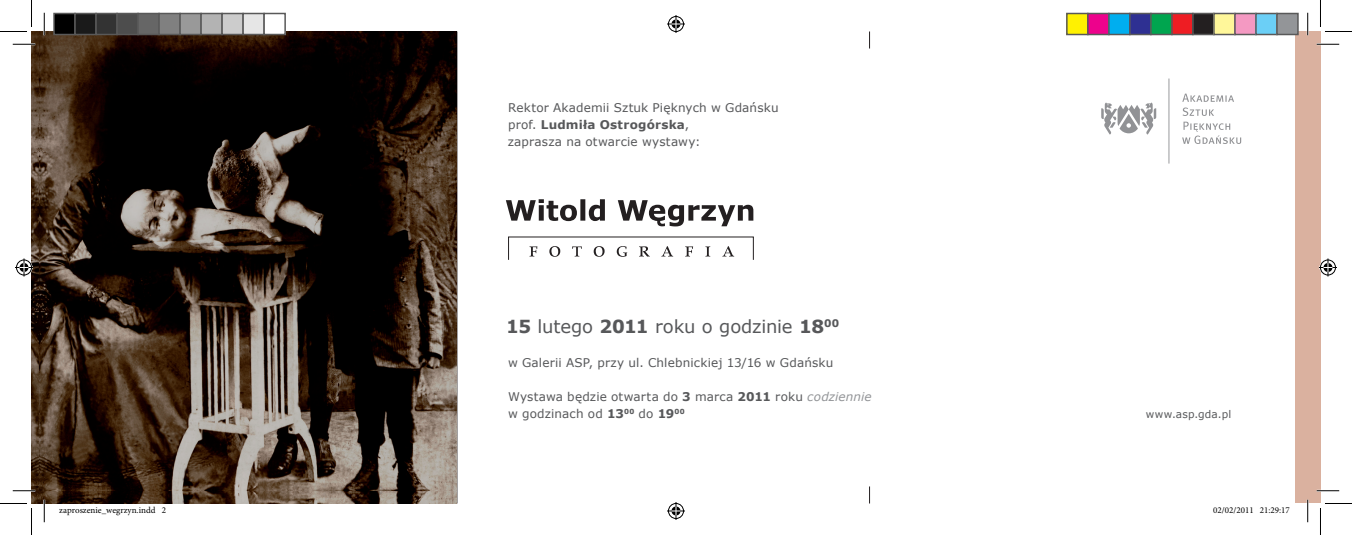
<style>
.page{position:relative;width:1352px;height:535px;background:#fff}
.page>*{position:absolute;margin:0;border:0;box-sizing:border-box;transform-origin:0 0}
.t1{font:18px "Verdana";letter-spacing:-.01em;color:#57585a}
.t2{font:12px "Verdana";letter-spacing:.01em;color:#57585a}
.t3{font:700 12px "Verdana";letter-spacing:.02em;color:#57585a}
.t4{font:10.5px "Verdana";letter-spacing:.02em;color:#57585a}
.t5{font:9px "Minion Pro";color:#000}
.s1{font-weight:400}
.s2{font-weight:700}
.s3{font-style:italic;color:#939598}
</style>
<div class="page">
<svg style="left:869px;top:32px;width:1px;height:17px"></svg>
<svg style="left:869px;top:486px;width:1px;height:17px"></svg>
<img style="left:41px;top:491px;width:416px;height:12px">
<img style="left:32px;top:32px;width:425px;height:459px">
<img style="left:32px;top:486px;width:9px;height:17px">
<div style="left:1294px;top:32px;width:26px;height:471px;background:#dab19f"></div>
<svg style="left:1101px;top:79px;width:140px;height:85px"></svg>
<svg style="left:529px;top:246px;width:205px;height:11px"></svg>
<svg style="left:506px;top:199px;width:247px;height:27px"></svg>
<hr style="left:13px;top:43px;width:22px;height:2px;background:#fff">
<hr style="left:1316px;top:43px;width:23px;height:2px;background:#fff">
<hr style="left:13px;top:490px;width:22px;height:2px;background:#fff">
<hr style="left:1316px;top:490px;width:23px;height:2px;background:#fff">
<hr style="left:43px;top:13px;width:2px;height:22px;background:#fff">
<hr style="left:43px;top:500px;width:2px;height:22px;background:#fff">
<hr style="left:1306px;top:13px;width:2px;height:22px;background:#fff">
<hr style="left:1306px;top:500px;width:2px;height:22px;background:#fff">
<svg style="left:13px;top:44px;width:22px;height:1px"></svg>
<svg style="left:1316px;top:44px;width:23px;height:1px"></svg>
<svg style="left:13px;top:490px;width:22px;height:1px"></svg>
<svg style="left:1316px;top:490px;width:23px;height:1px"></svg>
<svg style="left:44px;top:13px;width:1px;height:22px"></svg>
<svg style="left:44px;top:500px;width:1px;height:22px"></svg>
<svg style="left:1307px;top:13px;width:1px;height:22px"></svg>
<svg style="left:1307px;top:500px;width:1px;height:22px"></svg>
<svg style="left:0;top:0;width:32px;height:32px"></svg>
<svg style="left:0;top:503px;width:32px;height:32px"></svg>
<svg style="left:1320px;top:0;width:31px;height:32px"></svg>
<svg style="left:1320px;top:503px;width:31px;height:32px"></svg>
<svg style="left:667px;top:15px;width:18px;height:18px"></svg>
<svg style="left:667px;top:502px;width:18px;height:18px"></svg>
<svg style="left:15px;top:258px;width:18px;height:18px"></svg>
<svg style="left:1319px;top:258px;width:17px;height:18px"></svg>
<div style="left:54px;top:14px;width:21px;height:21px;background:#000"></div>
<div style="left:53px;top:13px;width:23px;height:22px;border:2px solid #595959"></div>
<div style="left:75px;top:14px;width:21px;height:21px;background:#1a1a1a"></div>
<div style="left:74px;top:13px;width:23px;height:22px;border:2px solid #595959"></div>
<div style="left:96px;top:14px;width:21px;height:21px;background:#333"></div>
<div style="left:95px;top:13px;width:23px;height:22px;border:2px solid #595959"></div>
<div style="left:117px;top:14px;width:21px;height:21px;background:#4d4d4d"></div>
<div style="left:116px;top:13px;width:23px;height:22px;border:2px solid #595959"></div>
<div style="left:138px;top:14px;width:21px;height:21px;background:#666"></div>
<div style="left:137px;top:13px;width:23px;height:22px;border:2px solid #595959"></div>
<div style="left:159px;top:14px;width:21px;height:21px;background:#808080"></div>
<div style="left:158px;top:13px;width:23px;height:22px;border:2px solid #595959"></div>
<div style="left:180px;top:14px;width:21px;height:21px;background:#999"></div>
<div style="left:179px;top:13px;width:23px;height:22px;border:2px solid #595959"></div>
<div style="left:201px;top:14px;width:21px;height:21px;background:#b3b3b3"></div>
<div style="left:200px;top:13px;width:23px;height:22px;border:2px solid #595959"></div>
<div style="left:222px;top:14px;width:21px;height:21px;background:#ccc"></div>
<div style="left:221px;top:13px;width:23px;height:22px;border:2px solid #595959"></div>
<div style="left:243px;top:14px;width:21px;height:21px;background:#e6e6e6"></div>
<div style="left:242px;top:13px;width:23px;height:22px;border:2px solid #595959"></div>
<div style="left:263px;top:13px;width:23px;height:22px;border:2px solid #595959"></div>
<div style="left:1066px;top:14px;width:21px;height:21px;background:#fff101"></div>
<div style="left:1066px;top:13px;width:22px;height:22px;border:2px solid #595959"></div>
<div style="left:1087px;top:14px;width:21px;height:21px;background:#ed028c"></div>
<div style="left:1087px;top:13px;width:22px;height:22px;border:2px solid #595959"></div>
<div style="left:1108px;top:14px;width:21px;height:21px;background:#00aeef"></div>
<div style="left:1108px;top:13px;width:22px;height:22px;border:2px solid #595959"></div>
<div style="left:1129px;top:14px;width:21px;height:21px;background:#2e3092"></div>
<div style="left:1129px;top:13px;width:22px;height:22px;border:2px solid #595959"></div>
<div style="left:1150px;top:14px;width:21px;height:21px;background:#00a54f"></div>
<div style="left:1150px;top:13px;width:22px;height:22px;border:2px solid #595959"></div>
<div style="left:1171px;top:14px;width:21px;height:21px;background:#ee1d23"></div>
<div style="left:1171px;top:13px;width:22px;height:22px;border:2px solid #595959"></div>
<div style="left:1192px;top:14px;width:21px;height:21px;background:#231f20"></div>
<div style="left:1192px;top:13px;width:22px;height:22px;border:2px solid #595959"></div>
<div style="left:1213px;top:14px;width:21px;height:21px;background:#fff79a"></div>
<div style="left:1213px;top:13px;width:22px;height:22px;border:2px solid #595959"></div>
<div style="left:1234px;top:14px;width:21px;height:21px;background:#f499c2"></div>
<div style="left:1234px;top:13px;width:22px;height:22px;border:2px solid #595959"></div>
<div style="left:1255px;top:14px;width:21px;height:21px;background:#6bcff6"></div>
<div style="left:1255px;top:13px;width:22px;height:22px;border:2px solid #595959"></div>
<div style="left:1276px;top:14px;width:21px;height:21px;background:#939598"></div>
<div style="left:1276px;top:13px;width:22px;height:22px;border:2px solid #595959"></div>
<p class="t2" style="left:508px;top:100px;width:272px">Rektor Akademii Sztuk Pięknych w Gdańsku</p>
<p class="t3" style="left:508px;top:116px;width:182px"><span class="s1">prof.</span> Ludmiła Ostrogórska<span class="s1">,</span></p>
<p class="t2" style="left:507px;top:134px;width:194px">zaprasza na otwarcie wystawy:</p>
<p class="t1" style="left:506px;top:314px;width:334px"><span class="s2">15</span> lutego <span class="s2">2011</span> roku o godzinie <span class="s2">18</span><sup>00</sup></p>
<p class="t2" style="left:508px;top:355px;width:327px">w Galerii ASP, przy ul. Chlebnickiej 13/16 w Gdańsku</p>
<p class="t2" style="left:508px;top:389px;width:365px">Wystawa będzie otwarta do <span class="s2">3</span> marca <span class="s2">2011</span> roku <span class="s3">codziennie</span></p>
<p class="t2" style="left:508px;top:406px;width:178px">w godzinach od <span class="s2">13</span><sup>00</sup> do <span class="s2">19</span><sup>00</sup></p>
<p class="t4" style="left:1145px;top:407px;width:87px">www.asp.gda.pl</p>
<p class="t5" style="left:59px;top:504px;width:108px">zaproszenie_wegrzyn.indd 2</p>
<p class="t5" style="left:1213px;top:504px;width:78px">02/02/2011 21:29:17</p>
</div>
